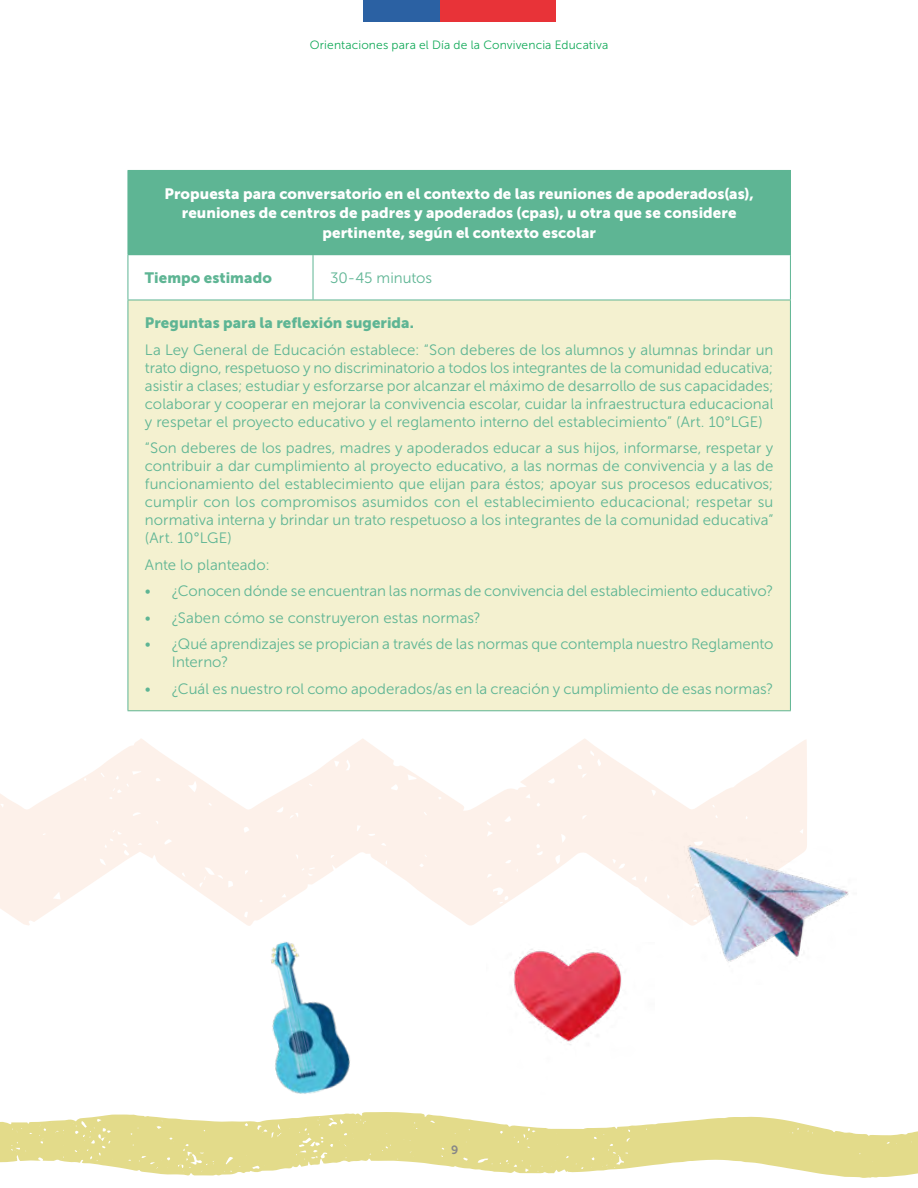
<style>
.page{position:relative;width:918px;height:1188px;background:#fff}
.page>*{position:absolute;margin:0;border:0;box-sizing:border-box;transform-origin:0 0}
.t1{font:15px/18px "Museo Sans 300";color:#5eb594;text-align:justify}
.t2{font:15px/19.5px "Museo Sans 900";letter-spacing:.005em;color:#fff;text-align:center}
.t3{font:15px "Museo Sans 900";letter-spacing:.005em;color:#5eb594}
.t4{font:12px "Museo Sans 300";letter-spacing:.015em;color:#14aa5a}
.t5{font:12px "Museo Sans 700";color:#878787}
</style>
<div class="page">
<div style="left:128px;top:170px;width:662px;height:85px;background:#5eb594"></div>
<div style="left:128px;top:300px;width:662px;height:411px;background:#f4f1d0"></div>
<hr style="left:313px;top:170px;width:478px;height:1px;background:#5eb594">
<hr style="left:790px;top:171px;width:1px;height:83px;background:#5eb594">
<hr style="left:128px;top:255px;width:1px;height:45px;background:#5eb594">
<hr style="left:313px;top:254px;width:478px;height:1px;background:#5eb594">
<hr style="left:313px;top:255px;width:1px;height:45px;background:#5eb594">
<hr style="left:790px;top:255px;width:1px;height:45px;background:#5eb594">
<hr style="left:128px;top:300px;width:1px;height:410px;background:#5eb594">
<hr style="left:128px;top:300px;width:185px;height:1px;background:#5eb594">
<hr style="left:313px;top:300px;width:478px;height:1px;background:#5eb594">
<hr style="left:790px;top:300px;width:1px;height:410px;background:#5eb594">
<hr style="left:128px;top:710px;width:185px;height:1px;background:#5eb594">
<hr style="left:313px;top:710px;width:478px;height:1px;background:#5eb594">
<svg style="left:0;top:1112px;width:918px;height:66px;fill:#e3db8a"></svg>
<svg style="left:0;top:739px;width:807px;height:186px;fill:#fdf1ea"></svg>
<img style="left:232px;top:919px;width:149px;height:199px">
<img style="left:513px;top:949px;width:108px;height:96px">
<img style="left:569px;top:832px;width:280px;height:152px">
<div style="left:363px;top:0;width:80px;height:21px;background:#2b61a3"></div>
<div style="left:440px;top:0;width:115px;height:21px;background:#e83338"></div>
<p class="t4" style="left:310px;top:39px;width:300px">Orientaciones para el Día de la Convivencia Educativa</p>
<p class="t2" style="left:165px;top:184px;width:591px">Propuesta para conversatorio en el contexto de las reuniones de apoderados(as), reuniones de centros de padres y apoderados (cpas), u otra que se considere pertinente, según el contexto escolar</p>
<p class="t3" style="left:145px;top:269px;width:128px">Tiempo estimado</p>
<p class="t1" style="left:330px;top:269px;width:104px">30-45 minutos</p>
<p class="t3" style="left:145px;top:314px;width:271px">Preguntas para la reflexión sugerida.</p>
<p class="t1" style="left:145px;top:341px;width:630px">La Ley General de Educación establece: “Son deberes de los alumnos y alumnas brindar un trato digno, respetuoso y no discriminatorio a todos los integrantes de la comunidad educativa; asistir a clases; estudiar y esforzarse por alcanzar el máximo de desarrollo de sus capacidades; colaborar y cooperar en mejorar la convivencia escolar, cuidar la infraestructura educacional y respetar el proyecto educativo y el reglamento interno del establecimiento” (Art. 10°LGE)</p>
<p class="t1" style="left:145px;top:439px;width:630px">“Son deberes de los padres, madres y apoderados educar a sus hijos, informarse, respetar y contribuir a dar cumplimiento al proyecto educativo, a las normas de convivencia y a las de funcionamiento del establecimiento que elijan para éstos; apoyar sus procesos educativos; cumplir con los compromisos asumidos con el establecimiento educacional; respetar su normativa interna y brindar un trato respetuoso a los integrantes de la comunidad educativa” (Art. 10°LGE)</p>
<p class="t1" style="left:145px;top:556px;width:126px">Ante lo planteado:</p>
<p class="t1" style="left:145px;top:582px;width:630px">• ¿Conocen dónde se encuentran las normas de convivencia del establecimiento educativo?</p>
<p class="t1" style="left:145px;top:609px;width:337px">• ¿Saben cómo se construyeron estas normas?</p>
<p class="t1" style="left:172px;top:635px;width:603px;text-indent:-27px">• ¿Qué aprendizajes se propician a través de las normas que contempla nuestro Reglamento<br>Interno?</p>
<p class="t1" style="left:145px;top:680px;width:630px">• ¿Cuál es nuestro rol como apoderados/as en la creación y cumplimiento de esas normas?</p>
<p class="t5" style="left:451px;top:1143px;width:9px">9</p>
</div>
